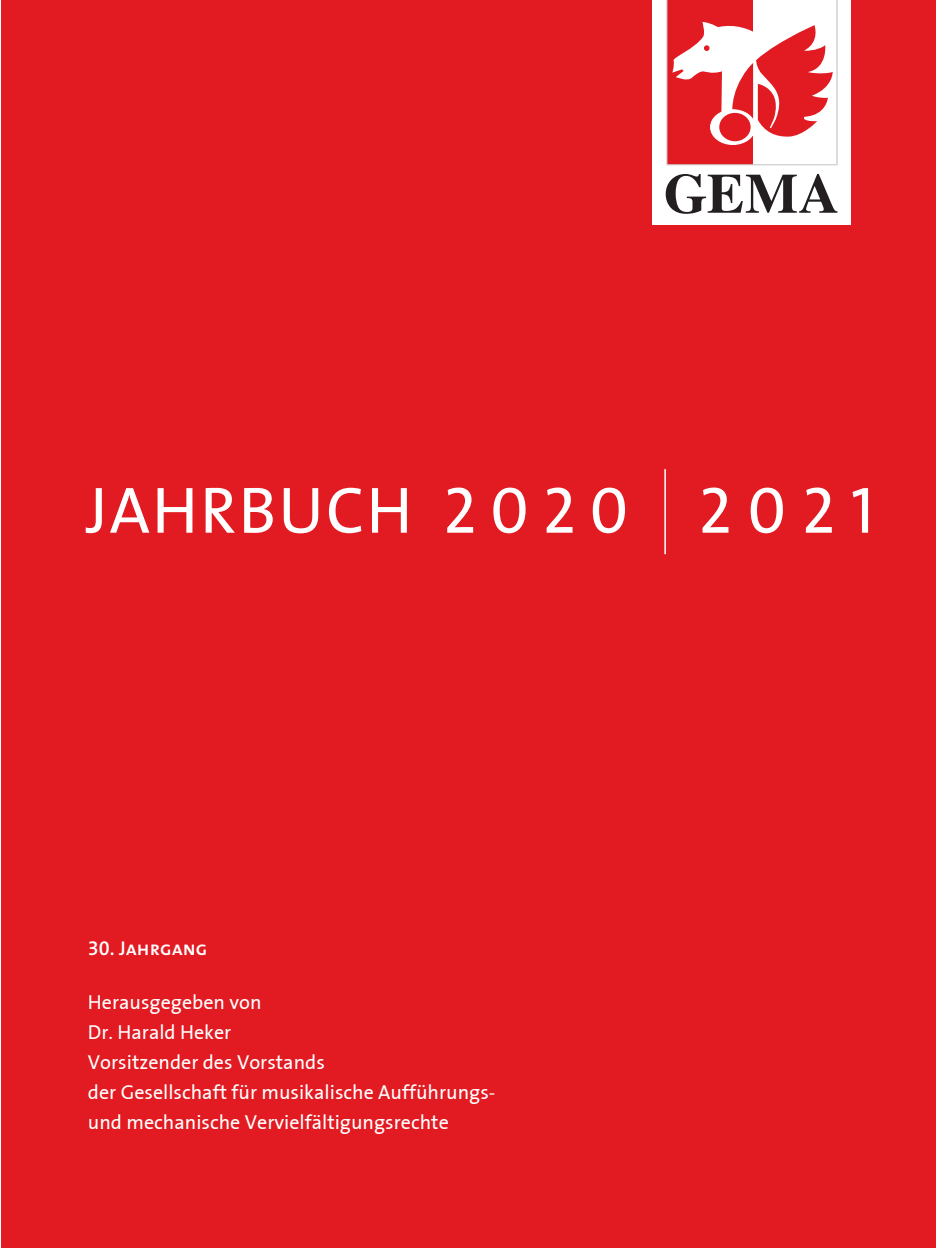
<style>
.page{position:relative;width:936px;height:1248px;background:#fff}
.page>*{position:absolute;margin:0;border:0;box-sizing:border-box;transform-origin:0 0}
.u10_Inhaltsv{font:66px "The Sans Caps";letter-spacing:.03em;color:#fff}
.t1{font:20px/30px "The Sans Plain";color:#fff}
.t2{font:20px "The Sans Semi Bold Caps";color:#fff}
.s1{font-family:"The Sans Semi Bold Expert"}
</style>
<div class="page">
<div style="left:2px;top:0;width:933px;height:1247px;background:#e21a21"></div>
<div style="left:652px;top:0;width:198px;height:225px;background:#fff"></div>
<svg style="left:665px;top:174px;width:172px;height:40px"></svg>
<svg style="left:666px;top:0;width:171px;height:165px"></svg>
<hr style="left:664px;top:469px;width:1px;height:85px;background:#fff">
<p class="u10_Inhaltsv" style="left:86px;top:455px;width:789px">JAHRBUCH 2 0 2 0 2 0 2 1</p>
<p class="t2" style="left:88px;top:931px;width:121px"><span class="s1">30</span>. Jahrgang</p>
<p class="t1" style="left:88px;top:986px;width:175px">Herausgegeben von</p>
<p class="t1" style="left:88px;top:1016px;width:145px">Dr. Harald Heker</p>
<p class="t1" style="left:88px;top:1046px;width:238px">Vorsitzender des Vorstands</p>
<p class="t1" style="left:88px;top:1076px;width:409px">der Gesellschaft für musikalische Aufführungs&shy;und mechanische Vervielfältigungsrechte</p>
</div>
